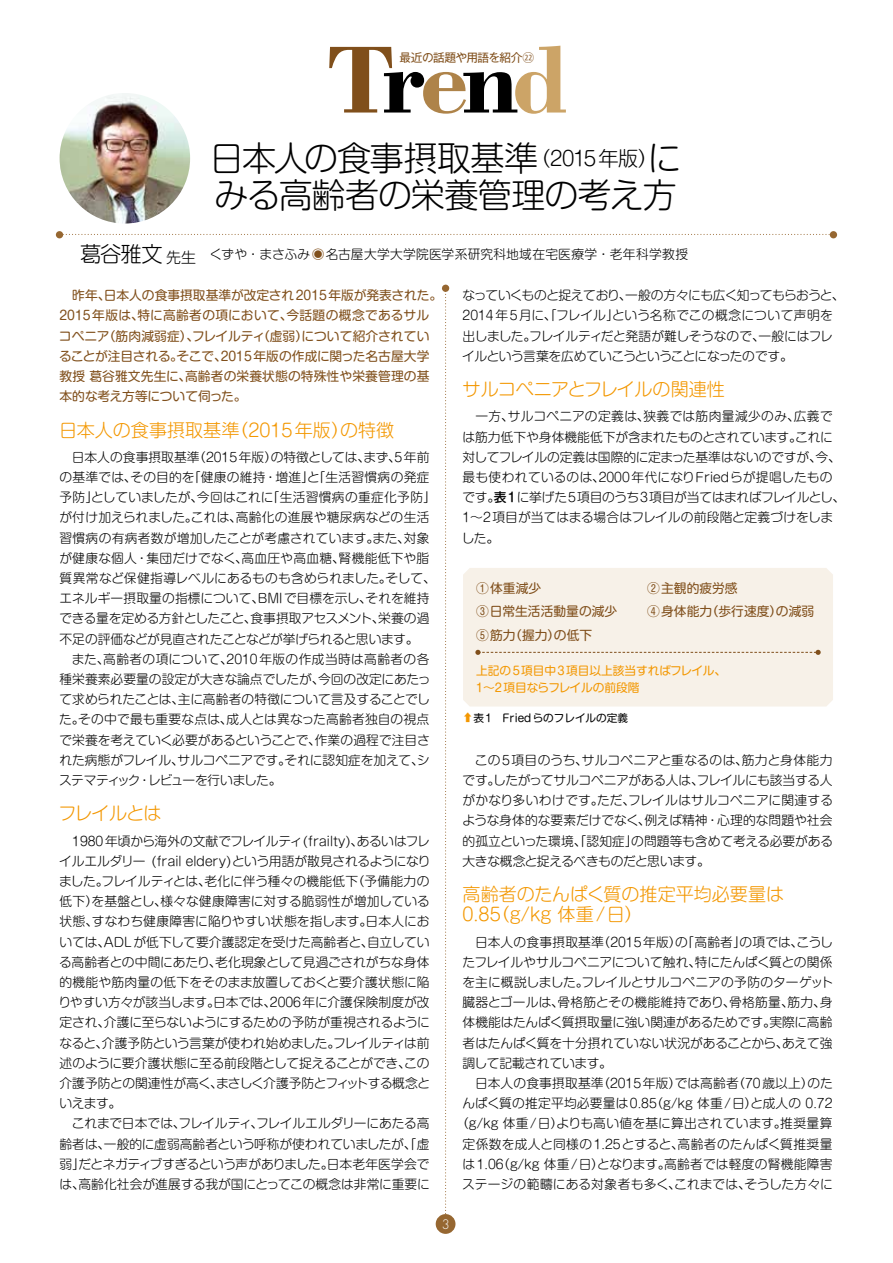
<style>
.page{position:relative;width:893px;height:1263px;background:#fff}
.page>*{position:absolute;margin:0;border:0;box-sizing:border-box;transform-origin:0 0}
.t1{font:300 34.05px/36.2px "Shin M Go Pr 6 N";letter-spacing:-.03em;color:#000}
.t2{font:300 18px/20.2px "Shin M Go Pr 6 N";color:#f39700}
.t3{font:300 18px "Shin M Go Pr 6 N";letter-spacing:-.02em;color:#f39700}
.t4{font:300 12.75px/20.2px "Shin M Go Pr 6 N";color:#000}
.t5{font:12.75px/20.2px "Shin M Go Pr 6 N";color:#804f1b}
.t6{font:300 12.75px/20.2px "Shin M Go Pr 6 N";letter-spacing:-.03em;color:#000}
.t7{font:300 12.75px "Shin M Go Pr 6 N";letter-spacing:.02em;color:#000}
.t8{font:300 12.75px "Shin M Go Pr 6 N";letter-spacing:.025em;color:#000}
.t9{font:300 12.75px "Futura Std";color:#fff}
.t10{font:11.7px/17px "Shin M Go Pr 6 N";letter-spacing:-.01em;color:#f39700}
.t11{font:11.7px "Gothic MB101 Pr 6 N";letter-spacing:-.045em;color:#804f1b}
.t12{font:10.65px "Shin M Go Pr 6 N";letter-spacing:-.005em;color:#000}
.t13{font:10.65px "Koz Go Pro";color:#f39700}
.s1{font-family:"Koz Go Pro"}
.s2{font-size:20.25px}
.s3{font-size:21.3px}
.s4{font-size:14.85px}
.s5{color:#804f1b}
.s6{font-weight:500}
</style>
<div class="page">
<div style="left:436px;top:1214px;width:19px;height:20px;background:#966731;border-radius:50%"></div>
<svg style="left:329px;top:46px;width:237px;height:68px"></svg>
<div style="left:463px;top:568px;width:370px;height:138px;background:#f7f1e8"></div>
<svg style="left:475px;top:650px;width:346px;height:5px;background:#e6dacb"></svg>
<svg style="left:441px;top:284px;width:9px;height:932px"></svg>
<div style="left:56px;top:231px;width:7px;height:7px;background:#966731;border-radius:50%"></div>
<div style="left:830px;top:231px;width:7px;height:7px;background:#966731;border-radius:50%"></div>
<img style="left:60px;top:93px;width:130px;height:131px;border-radius:65px">
<svg style="left:63px;top:234px;width:767px;height:1px"></svg>
<p class="t11" style="left:399px;top:47px;width:136px">最近の話題や用語を紹介<span class="s1">㉒</span></p>
<h1 class="t1" style="left:210px;top:138px;width:473px">日本人の食事摂取基準<span class="s2">（2015年版）</span>にみる高齢者の栄養管理の考え方</h1>
<p class="t7" style="left:80px;top:244px;width:610px"><span class="s3">葛谷雅文</span><span class="s4">先生</span> くずや・まさふみ<span class="s5">◉</span>名古屋大学大学院医学系研究科地域在宅医療学・老年科学教授</p>
<p class="t5" style="left:59px;top:285px;width:385px">　昨年、日本人の食事摂取基準が改定され2015年版が発表された。2015年版は、特に高齢者の項において、今話題の概念であるサルコペニア（筋肉減弱症）、フレイルティ（虚弱）について紹介されていることが注目される。そこで、2015年版の作成に関った名古屋大学教授葛谷雅文先生に、高齢者の栄養状態の特殊性や栄養管理の基本的な考え方等について伺った。</p>
<h2 class="t2" style="left:59px;top:419px;width:337px">日本人の食事摂取基準（2015年版）の特徴</h2>
<p class="t4" style="left:59px;top:446px;width:378px">　日本人の食事摂取基準（2015年版）の特徴としては、まず、5年前の基準では、その目的を「健康の維持・増進」と「生活習慣病の発症予防」としていましたが、今回はこれに「生活習慣病の重症化予防」が付け加えられました。これは、高齢化の進展や糖尿病などの生活習慣病の有病者数が増加したことが考慮されています。また、対象が健康な個人・集団だけでなく、高血圧や高血糖、腎機能低下や脂質異常など保健指導レベルにあるものも含められました。そして、エネルギー摂取量の指標について、BMIで目標を示し、それを維持できる量を定める方針としたこと、食事摂取アセスメント、栄養の過不足の評価などが見直されたことなどが挙げられると思います。<br>　また、高齢者の項について、2010年版の作成当時は高齢者の各種栄養素必要量の設定が大きな論点でしたが、今回の改定にあたって求められたことは、主に高齢者の特徴について言及することでした。その中で最も重要な点は、成人とは異なった高齢者独自の視点で栄養を考えていく必要があるということで、作業の過程で注目された病態がフレイル、サルコペニアです。それに認知症を加えて、システマティック・レビューを行いました。</p>
<h2 class="t2" style="left:59px;top:802px;width:105px">フレイルとは</h2>
<p class="t4" style="left:58px;top:830px;width:374px;text-indent:14px">1980年頃から海外の文献でフレイルティ(frailty)、あるいはフレイルエルダリー (frail eldery)という用語が散見されるようになりました。フレイルティとは、老化に伴う種々の機能低下（予備能力の低下）を基盤とし、様々な健康障害に対する脆弱性が増加している状態、すなわち健康障害に陥りやすい状態を指します。日本人においては、ADLが低下して要介護認定を受けた高齢者と、自立している高齢者との中間にあたり、老化現象として見過ごされがちな身体的機能や筋肉量の低下をそのまま放置しておくと要介護状態に陥りやすい方々が該当します。日本では、2006年に介護保険制度が改定され、介護に至らないようにするための予防が重視されるようになると、介護予防という言葉が使われ始めました。フレイルティは前述のように要介護状態に至る前段階として捉えることができ、この介護予防との関連性が高く、まさしく介護予防とフィットする概念といえます。<br>　これまで日本では、フレイルティ、フレイルエルダリーにあたる高齢者は、一般的に虚弱高齢者という呼称が使われていましたが、「虚弱」だとネガティブすぎるという声がありました。日本老年医学会では、高齢化社会が進展する我が国にとってこの概念は非常に重要に</p>
<p class="t9" style="left:442px;top:1216px;width:9px">3</p>
<p class="t6" style="left:462px;top:284px;width:384px">なっていくものと捉えており、一般の方々にも広く知ってもらおうと、2014年5月に、「フレイル」という名称でこの概念について声明を出しました。フレイルティだと発語が難しそうなので、一般にはフレイルという言葉を広めていこうということになったのです。</p>
<h2 class="t3" style="left:463px;top:375px;width:264px">サルコペニアとフレイルの関連性</h2>
<p class="t4" style="left:462px;top:406px;width:385px">　一方、サルコペニアの定義は、狭義では筋肉量減少のみ、広義では筋力低下や身体機能低下が含まれたものとされています。これに対してフレイルの定義は国際的に定まった基準はないのですが、今、最も使われているのは、2000年代になりFriedらが提唱したものです。<span class="s6">表1</span>に挙げた5項目のうち3項目が当てはまればフレイルとし、<br>1～2項目が当てはまる場合はフレイルの前段階と定義づけをしました。</p>
<p class="t5" style="left:476px;top:577px;width:67px">①体重減少</p>
<p class="t5" style="left:647px;top:577px;width:92px">②主観的疲労感</p>
<p class="t5" style="left:476px;top:601px;width:143px">③日常生活活動量の減少</p>
<p class="t5" style="left:647px;top:601px;width:169px">④身体能力（歩行速度）の減弱</p>
<p class="t5" style="left:476px;top:624px;width:118px">⑤筋力（握力）の低下</p>
<p class="t10" style="left:476px;top:661px;width:252px">上記の5項目中3項目以上該当すればフレイル、<br>1～2項目ならフレイルの前段階</p>
<p class="t13" style="left:475px;top:712px;width:12px;rotate:90deg">⬅</p>
<p class="t12" style="left:474px;top:709px;width:156px">表1 Friedらのフレイルの定義</p>
<p class="t4" style="left:462px;top:749px;width:372px;text-align:justify">　この5項目のうち、サルコペニアと重なるのは、筋力と身体能力です。したがってサルコペニアがある人は、フレイルにも該当する人がかなり多いわけです。ただ、フレイルはサルコペニアに関連するような身体的な要素だけでなく、例えば精神・心理的な問題や社会的孤立といった環境、「認知症」の問題等も含めて考える必要がある大きな概念と捉えるべきものだと思います。</p>
<h2 class="t2" style="left:463px;top:883px;width:323px">高齢者のたんぱく質の推定平均必要量は<br>0.85（g/kg 体重/日）</h2>
<p class="t4" style="left:463px;top:931px;width:372px">　日本人の食事摂取基準（2015年版）の「高齢者」の項では、こうし</p>
<p class="t4" style="left:462px;top:951px;width:372px">たフレイルやサルコペニアについて触れ、特にたんぱく質との関係</p>
<p class="t4" style="left:462px;top:971px;width:372px">を主に概説しました。フレイルとサルコペニアの予防のターゲット</p>
<p class="t7" style="left:463px;top:992px;width:371px">臓器とゴールは、骨格筋とその機能維持であり、骨格筋量、筋力、身</p>
<p class="t4" style="left:463px;top:1012px;width:371px">体機能はたんぱく質摂取量に強い関連があるためです。実際に高齢</p>
<p class="t4" style="left:463px;top:1032px;width:371px">者はたんぱく質を十分摂れていない状況があることから、あえて強</p>
<p class="t6" style="left:463px;top:1052px;width:151px">調して記載されています。</p>
<p class="t4" style="left:463px;top:1072px;width:372px">　日本人の食事摂取基準（2015年版）では高齢者（70歳以上）のた</p>
<p class="t4" style="left:462px;top:1092px;width:372px">んぱく質の推定平均必要量は0.85（g/kg 体重/日）と成人の 0.72</p>
<p class="t4" style="left:456px;top:1113px;width:378px">（g/kg 体重/日）よりも高い値を基に算出されています。推奨量算</p>
<p class="t8" style="left:463px;top:1133px;width:371px">定係数を成人と同様の1.25とすると、高齢者のたんぱく質推奨量</p>
<p class="t7" style="left:463px;top:1154px;width:371px">は1.06（g/kg 体重/日）となります。高齢者では軽度の腎機能障害</p>
<p class="t4" style="left:462px;top:1173px;width:372px">ステージの範疇にある対象者も多く、これまでは、そうした方々に</p>
</div>
